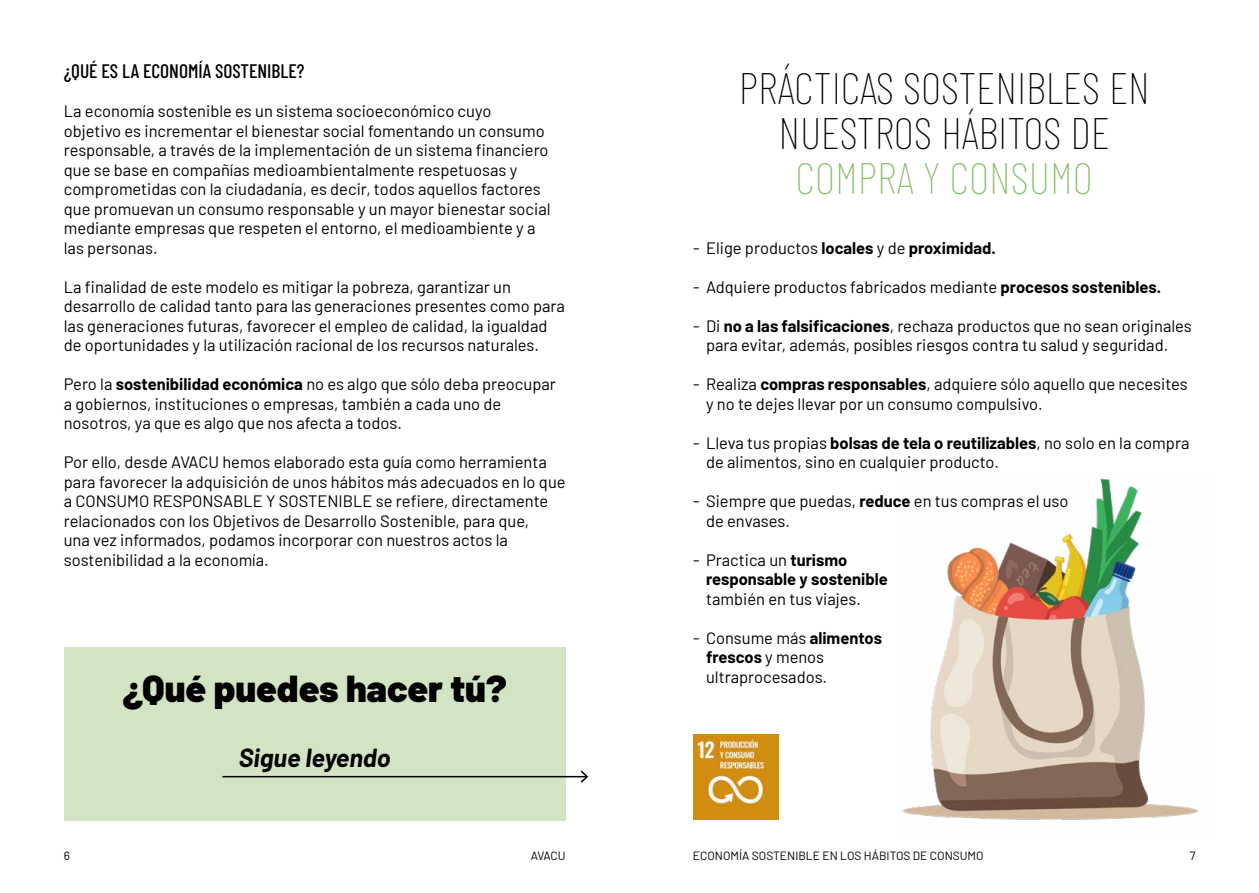
<style>
.page{position:relative;width:1259px;height:893px;background:#fff}
.page>*{position:absolute;margin:0;border:0;box-sizing:border-box;transform-origin:0 0}
.t1{font:100 45px/45px "Barlow Condensed";color:#000;text-align:center}
.t2{font:100 45px "Barlow Condensed";color:#8bbe6d}
.t3{font:900 37.5px "Barlow";color:#000}
.t4{font:italic 700 25.5px "Barlow";color:#000}
.t5{font:500 19.5px "Barlow Condensed";color:#000}
.t6{font:16.5px/19.5px "Barlow";color:#000}
.t7{font:700 16.5px/19.5px "Barlow";color:#000}
.t8{font:12px "Barlow";color:#000}
.s1{font-weight:700}
.s2{font-weight:400}
</style>
<div class="page">
<div style="left:64px;top:647px;width:502px;height:174px;background:#d2e4c4"></div>
<hr style="left:222px;top:776px;width:365px;height:1px;background:#000">
<svg style="left:579px;top:770px;width:10px;height:13px"></svg>
<img style="left:903px;top:478px;width:295px;height:342px">
<img style="left:693px;top:734px;width:85px;height:85px">
<p class="t5" style="left:64px;top:57px;width:242px">¿QUÉ ES LA ECONOMÍA SOSTENIBLE?</p>
<p class="t6" style="left:64px;top:100px;width:488px">La economía sostenible es un sistema socioeconómico cuyo objetivo es incrementar el bienestar social fomentando un consumo responsable, a través de la implementación de un sistema financiero que se base en compañías medioambientalmente respetuosas y comprometidas con la ciudadanía, es decir, todos aquellos factores que promuevan un consumo responsable y un mayor bienestar social mediante empresas que respeten el entorno, el medioambiente y a las personas.</p>
<p class="t6" style="left:64px;top:276px;width:503px">La finalidad de este modelo es mitigar la pobreza, garantizar un desarrollo de calidad tanto para las generaciones presentes como para las generaciones futuras, favorecer el empleo de calidad, la igualdad de oportunidades y la utilización racional de los recursos naturales.</p>
<p class="t6" style="left:64px;top:373px;width:494px">Pero la <span class="s1">sostenibilidad económica</span> no es algo que sólo deba preocupar a gobiernos, instituciones o empresas, también a cada uno de nosotros, ya que es algo que nos afecta a todos.</p>
<p class="t6" style="left:64px;top:451px;width:503px">Por ello, desde AVACU hemos elaborado esta guía como herramienta para favorecer la adquisición de unos hábitos más adecuados en lo que a CONSUMO RESPONSABLE Y SOSTENIBLE se refiere, directamente relacionados con los Objetivos de Desarrollo Sostenible, para que,<br>una vez informados, podamos incorporar con nuestros actos la sostenibilidad a la economía.</p>
<h2 class="t3" style="left:123px;top:660px;width:386px">¿Qué puedes hacer tú?</h2>
<h3 class="t4" style="left:239px;top:738px;width:153px">Sigue leyendo</h3>
<h1 class="t1" style="left:738px;top:62px;width:412px">PRÁCTICAS SOSTENIBLES EN<br>NUESTROS HÁBITOS DE</h1>
<h1 class="t2" style="left:795px;top:145px;width:299px">COMPRA Y CONSUMO</h1>
<p class="t6" style="left:693px;top:237px;width:304px">‐ Elige productos <span class="s1">locales</span> y de <span class="s1">proximidad.</span></p>
<p class="t6" style="left:693px;top:276px;width:469px">‐ Adquiere productos fabricados mediante <span class="s1">procesos sostenibles.</span></p>
<p class="t6" style="left:706px;top:315px;width:487px;text-indent:-13px">‐ Di <span class="s1">no a las falsificaciones</span>, rechaza productos que no sean originales para evitar, además, posibles riesgos contra tu salud y seguridad.</p>
<p class="t6" style="left:706px;top:373px;width:483px;text-indent:-13px">‐ Realiza <span class="s1">compras responsables</span>, adquiere sólo aquello que necesites y no te dejes llevar por un consumo compulsivo.</p>
<p class="t6" style="left:706px;top:432px;width:485px;text-indent:-13px">‐ Lleva tus propias <span class="s1">bolsas de tela o reutilizables</span>, no solo en la compra de alimentos, sino en cualquier producto.</p>
<p class="t6" style="left:706px;top:490px;width:364px;text-indent:-13px">‐ Siempre que puedas, <span class="s1">reduce</span> en tus compras el uso de envases.</p>
<p class="t7" style="left:706px;top:549px;width:183px;text-indent:-13px"><span class="s2">‐ Practica un</span> turismo responsable y sostenible</p>
<p class="t6" style="left:706px;top:588px;width:157px">también en tus viajes.</p>
<p class="t6" style="left:706px;top:627px;width:177px;text-indent:-13px">‐ Consume más <span class="s1">alimentos frescos</span> y menos ultraprocesados.</p>
<p class="t8" style="left:64px;top:847px;width:8px">6</p>
<p class="t8" style="left:531px;top:847px;width:36px">AVACU</p>
<p class="t8" style="left:693px;top:847px;width:292px">ECONOMÍA SOSTENIBLE EN LOS HÁBITOS DE CONSUMO</p>
<p class="t8" style="left:1189px;top:847px;width:7px">7</p>
</div>
